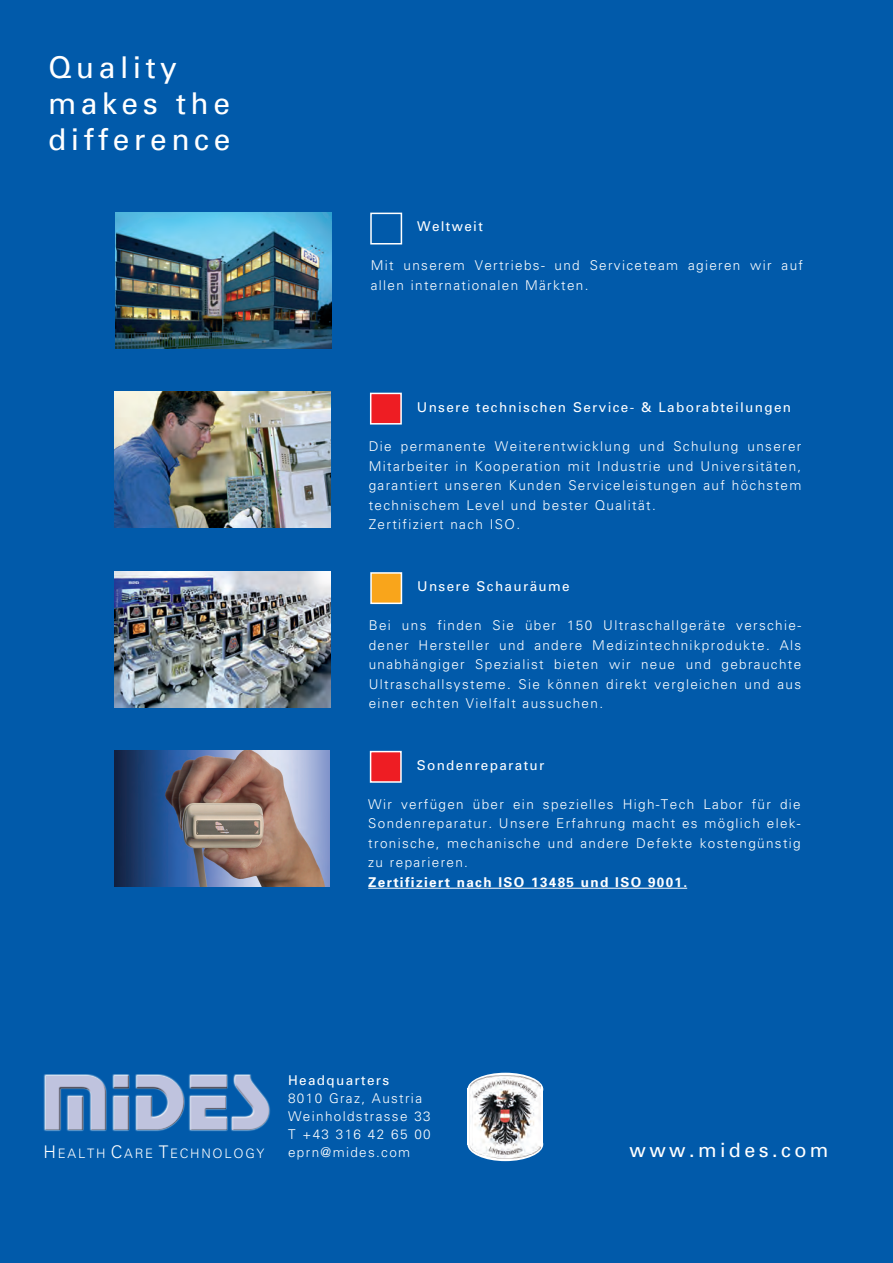
<style>
.page{position:relative;width:893px;height:1263px;background:#015aaa}
.page>*{position:absolute;margin:0;border:0;box-sizing:border-box;transform-origin:0 0}
.t1{font:30px/36px "Univers";letter-spacing:.15em;color:#fff}
.t2{font:19.65px "Univers";letter-spacing:.175em;color:#fff}
.t3{font:300 13.5px/19.5px "Univers";letter-spacing:.1em;color:#fff;text-align:justify}
.t4{font:13.5px "Univers";letter-spacing:.1em;color:#fff}
.t5{font:700 13.5px "Univers";letter-spacing:.1em;color:#fff}
.t6{font:300 13.05px "Univers";letter-spacing:.135em;color:#fff}
.s1{font-size:17.4px}
</style>
<div class="page">
<img style="left:115px;top:212px;width:216px;height:136px">
<img style="left:115px;top:391px;width:215px;height:137px">
<div style="left:370px;top:572px;width:32px;height:32px;background:#f9a51b;border:2px solid #fff"></div>
<div style="left:370px;top:393px;width:32px;height:32px;background:#ee1d23;border:2px solid #fff"></div>
<hr style="left:368px;top:888px;width:319px;height:1px;background:#fff">
<div style="left:370px;top:751px;width:32px;height:32px;background:#ee1d23;border:2px solid #fff"></div>
<img style="left:114px;top:750px;width:216px;height:136px">
<div style="left:370px;top:213px;width:32px;height:31px;background:#015aaa;border:2px solid #fff"></div>
<div style="left:44px;top:1075px;width:227px;height:55px;background:#231f20;opacity:.75"></div>
<img style="left:115px;top:571px;width:215px;height:137px">
<div style="left:467px;top:1073px;width:76px;height:33px;background:#fff;border-radius:50%"></div>
<svg style="left:467px;top:1127px;width:76px;height:34px"></svg>
<div style="left:467px;top:1088px;width:76px;height:56px;background:#fff"></div>
<img style="left:470px;top:1075px;width:71px;height:83px">
<p class="t1" style="left:48px;top:49px;width:184px">Quality makes the difference</p>
<p class="t4" style="left:417px;top:218px;width:67px">Weltweit</p>
<p class="t3" style="left:371px;top:255px;width:434px">Mit unserem Vertriebs- und Serviceteam agieren wir auf allen internationalen Märkten.</p>
<p class="t4" style="left:417px;top:399px;width:376px">Unsere technischen Service- &amp; Laborabteilungen</p>
<p class="t3" style="left:369px;top:436px;width:434px">Die permanente Weiterentwicklung und Schulung unserer Mitarbeiter in Kooperation mit Industrie und Universitäten, garantiert unseren Kunden Serviceleistungen auf höchstem technischem Level und bester Qualität.</p>
<p class="t3" style="left:369px;top:514px;width:153px">Zertifiziert nach ISO.</p>
<p class="t4" style="left:417px;top:578px;width:154px">Unsere Schauräume</p>
<p class="t3" style="left:369px;top:615px;width:434px">Bei uns finden Sie über 150 Ultraschallgeräte verschie&shy;dener Hersteller und andere Medizintechnikprodukte. Als unabhängiger Spezialist bieten wir neue und gebrauchte Ultraschallsysteme. Sie können direkt vergleichen und aus einer echten Vielfalt aussuchen.</p>
<p class="t4" style="left:417px;top:757px;width:129px">Sondenreparatur</p>
<p class="t3" style="left:368px;top:794px;width:434px">Wir verfügen über ein spezielles High-Tech Labor für die Sondenreparatur. Unsere Erfahrung macht es möglich elek&shy;tronische, mechanische und andere Defekte kostengünstig zu reparieren.</p>
<p class="t5" style="left:368px;top:873px;width:320px">Zertifiziert nach ISO 13485 und ISO 9001.</p>
<p class="t4" style="left:288px;top:1072px;width:103px">Headquarters</p>
<p class="t3" style="left:288px;top:1088px;width:135px">8010 Graz, Austria</p>
<p class="t3" style="left:288px;top:1106px;width:144px">Weinholdstrasse 33</p>
<p class="t3" style="left:288px;top:1124px;width:144px">T +43 316 42 65 00</p>
<p class="t3" style="left:288px;top:1142px;width:124px">eprn@mides.com</p>
<p class="t6" style="left:44px;top:1145px;width:223px"><span class="s1">H</span>EALTH <span class="s1">C</span>ARE <span class="s1">T</span>ECH NOLOGY</p>
<p class="t2" style="left:630px;top:1137px;width:200px">www.mides.com</p>
</div>
